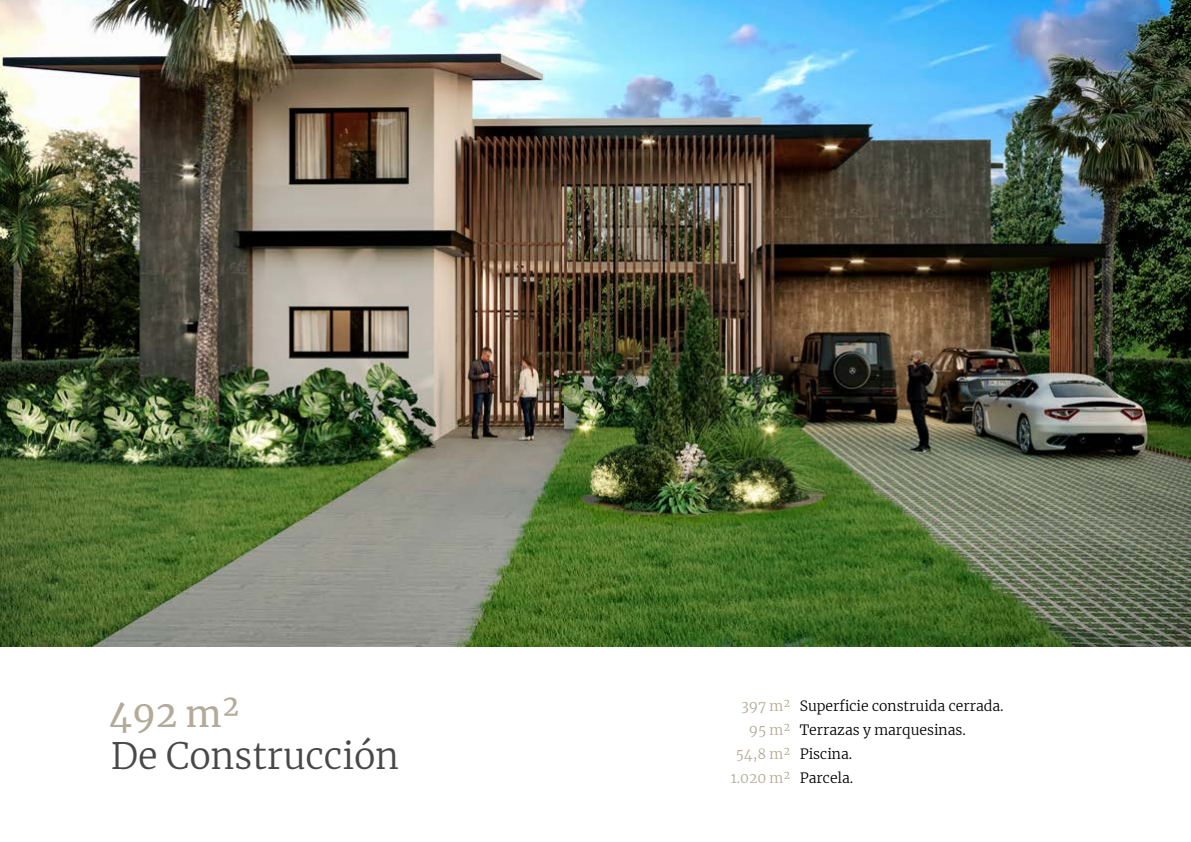
<style>
.page{position:relative;width:1191px;height:842px;background:#fff}
.page>*{position:absolute;margin:0;border:0;box-sizing:border-box;transform-origin:0 0}
.t1{font:300 36px "Merriweather";color:#4a4847}
.t2{font:36px "Merriweather";color:#b3ab99}
.t3{font:300 14px/24px "Merriweather";color:#000}
.t4{font:300 14px/24px "Merriweather";color:#b3ab99;text-align:right}
</style>
<div class="page">
<img style="left:0;top:0;width:1191px;height:647px">
<h1 class="t2" style="left:109px;top:689px;width:132px">492 m²</h1>
<h1 class="t1" style="left:111px;top:731px;width:289px">De Construcción</h1>
<p class="t4" style="left:730px;top:694px;width:61px">397 m²<br>95 m²<br>54,8 m²<br>1.020 m²</p>
<p class="t3" style="left:800px;top:694px;width:205px">Superficie construida cerrada.<br>Terrazas y marquesinas.<br>Piscina.<br>Parcela.</p>
</div>
